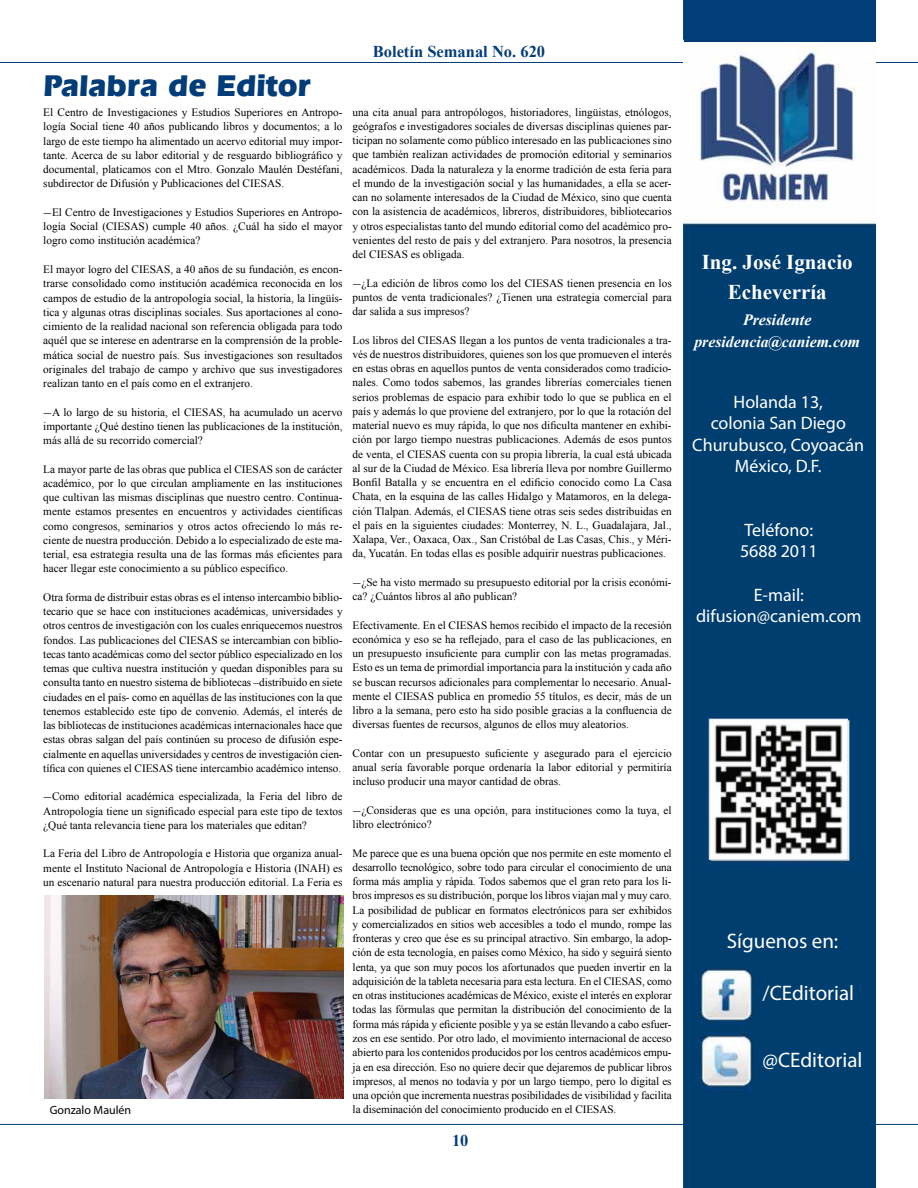
<style>
.page{position:relative;width:918px;height:1188px;background:#fff}
.page>*{position:absolute;margin:0;border:0;box-sizing:border-box;transform-origin:0 0}
.t1{font:700 31.5px "Eras IT Cby BT";color:#033d79}
.t2{font:21px "Myriad Pro";color:#fff}
.t3{font:700 21px/30px "Times New Roman";color:#fff;text-align:center}
.t4{font:18px/21.6px "Myriad Pro";color:#fff;text-align:center}
.t5{font:700 16.5px "Times New Roman";color:#033d79}
.t6{font:italic 700 15.75px/22.5px "Times New Roman";color:#fff;text-align:center}
.t7{font:12px "Myriad Pro";color:#000}
.t8{font:11.25px/14.2px "Times New Roman";color:#000;text-align:justify}
.s1{font-family:"Minion Pro"}
</style>
<div class="page">
<hr style="left:0;top:62px;width:918px;height:1px;background:#033d79">
<hr style="left:0;top:1124px;width:918px;height:1px;background:#033d79">
<img style="left:683px;top:1px;width:192px;height:1186px">
<img style="left:44px;top:895px;width:300px;height:203px">
<div style="left:684px;top:1px;width:191px;height:41px;background:#033d79"></div>
<img style="left:709px;top:719px;width:139px;height:141px">
<h1 class="t1" style="left:44px;top:66px;width:269px">Palabra de Editor</h1>
<p class="t8" style="left:43px;top:105px;width:301px">El Centro de Investigaciones y Estudios Superiores en Antropo&shy;logía Social tiene 40 años publicando libros y documentos; a lo largo de este tiempo ha alimentado un acervo editorial muy impor&shy;tante. Acerca de su labor editorial y de resguardo bibliográfico y documental, platicamos con el Mtro. Gonzalo Maulén Destéfani, subdirector de Difusión y Publicaciones del CIESAS.</p>
<p class="t8" style="left:43px;top:205px;width:301px"><span class="s1">-</span>El Centro de Investigaciones y Estudios Superiores en Antropo&shy;logía Social (CIESAS) cumple 40 años. ¿Cuál ha sido el mayor logro como institución académica?</p>
<p class="t8" style="left:43px;top:262px;width:301px">El mayor logro del CIESAS, a 40 años de su fundación, es encon&shy;trarse consolidado como institución académica reconocida en los campos de estudio de la antropología social, la historia, la lingüís&shy;tica y algunas otras disciplinas sociales. Sus aportaciones al cono&shy;cimiento de la realidad nacional son referencia obligada para todo aquél que se interese en adentrarse en la comprensión de la proble&shy;mática social de nuestro país. Sus investigaciones son resultados originales del trabajo de campo y archivo que sus investigadores realizan tanto en el país como en el extranjero.</p>
<p class="t8" style="left:43px;top:404px;width:301px"><span class="s1">-</span>A lo largo de su historia, el CIESAS, ha acumulado un acervo importante ¿Qué destino tienen las publicaciones de la institución, más allá de su recorrido comercial?</p>
<p class="t8" style="left:43px;top:461px;width:301px">La mayor parte de las obras que publica el CIESAS son de carácter académico, por lo que circulan ampliamente en las instituciones que cultivan las mismas disciplinas que nuestro centro. Continua&shy;mente estamos presentes en encuentros y actividades científicas como congresos, seminarios y otros actos ofreciendo lo más re&shy;ciente de nuestra producción. Debido a lo especializado de este ma&shy;terial, esa estrategia resulta una de las formas más eficientes para hacer llegar este conocimiento a su público específico.</p>
<p class="t8" style="left:43px;top:590px;width:301px">Otra forma de distribuir estas obras es el intenso intercambio biblio&shy;tecario que se hace con instituciones académicas, universidades y otros centros de investigación con los cuales enriquecemos nuestros fondos. Las publicaciones del CIESAS se intercambian con biblio&shy;tecas tanto académicas como del sector público especializado en los temas que cultiva nuestra institución y quedan disponibles para su consulta tanto en nuestro sistema de bibliotecas –distribuido en siete ciudades en el país- como en aquéllas de las instituciones con la que tenemos establecido este tipo de convenio. Además, el interés de las bibliotecas de instituciones académicas internacionales hace que estas obras salgan del país continúen su proceso de difusión espe&shy;cialmente en aquellas universidades y centros de investigación cien&shy;tífica con quienes el CIESAS tiene intercambio académico intenso.</p>
<p class="t8" style="left:43px;top:789px;width:301px"><span class="s1">-</span>Como editorial académica especializada, la Feria del libro de Antropología tiene un significado especial para este tipo de textos ¿Qué tanta relevancia tiene para los materiales que editan?</p>
<p class="t8" style="left:43px;top:846px;width:301px">La Feria del Libro de Antropología e Historia que organiza anual&shy;mente el Instituto Nacional de Antropología e Historia (INAH) es un escenario natural para nuestra producción editorial. La Feria es</p>
<p class="t7" style="left:50px;top:1102px;width:83px">Gonzalo Maulén</p>
<h3 class="t5" style="left:373px;top:40px;width:174px">Boletín Semanal No. 620</h3>
<p class="t8" style="left:353px;top:105px;width:321px">una cita anual para antropólogos, historiadores, lingüistas, etnólogos, geógrafos e investigadores sociales de diversas disciplinas quienes par&shy;ticipan no solamente como público interesado en las publicaciones sino que también realizan actividades de promoción editorial y seminarios académicos. Dada la naturaleza y la enorme tradición de esta feria para el mundo de la investigación social y las humanidades, a ella se acer&shy;can no solamente interesados de la Ciudad de México, sino que cuenta con la asistencia de académicos, libreros, distribuidores, bibliotecarios y otros especialistas tanto del mundo editorial como del académico pro&shy;venientes del resto de país y del extranjero. Para nosotros, la presencia del CIESAS es obligada.</p>
<p class="t8" style="left:353px;top:276px;width:321px"><span class="s1">-</span>¿La edición de libros como los del CIESAS tienen presencia en los puntos de venta tradicionales? ¿Tienen una estrategia comercial para dar salida a sus impresos?</p>
<p class="t8" style="left:353px;top:333px;width:321px">Los libros del CIESAS llegan a los puntos de venta tradicionales a tra&shy;vés de nuestros distribuidores, quienes son los que promueven el interés en estas obras en aquellos puntos de venta considerados como tradicio&shy;nales. Como todos sabemos, las grandes librerías comerciales tienen serios problemas de espacio para exhibir todo lo que se publica en el país y además lo que proviene del extranjero, por lo que la rotación del material nuevo es muy rápida, lo que nos dificulta mantener en exhibi&shy;ción por largo tiempo nuestras publicaciones. Además de esos puntos de venta, el CIESAS cuenta con su propia librería, la cual está ubicada al sur de la Ciudad de México. Esa librería lleva por nombre Guillermo Bonfil Batalla y se encuentra en el edificio conocido como La Casa Chata, en la esquina de las calles Hidalgo y Matamoros, en la delega&shy;ción Tlalpan. Además, el CIESAS tiene otras seis sedes distribuidas en el país en la siguientes ciudades: Monterrey, N. L., Guadalajara, Jal., Xalapa, Ver., Oaxaca, Oax., San Cristóbal de Las Casas, Chis., y Méri&shy;da, Yucatán. En todas ellas es posible adquirir nuestras publicaciones.</p>
<p class="t8" style="left:353px;top:575px;width:321px"><span class="s1">-</span>¿Se ha visto mermado su presupuesto editorial por la crisis económi&shy;ca? ¿Cuántos libros al año publican?</p>
<p class="t8" style="left:353px;top:618px;width:321px">Efectivamente. En el CIESAS hemos recibido el impacto de la recesión económica y eso se ha reflejado, para el caso de las publicaciones, en un presupuesto insuficiente para cumplir con las metas programadas.<br>Esto es un tema de primordial importancia para la institución y cada año se buscan recursos adicionales para complementar lo necesario. Anual&shy;mente el CIESAS publica en promedio 55 títulos, es decir, más de un libro a la semana, pero esto ha sido posible gracias a la confluencia de diversas fuentes de recursos, algunos de ellos muy aleatorios.</p>
<p class="t8" style="left:353px;top:746px;width:321px">Contar con un presupuesto suficiente y asegurado para el ejercicio anual sería favorable porque ordenaría la labor editorial y permitiría incluso producir una mayor cantidad de obras.</p>
<p class="t8" style="left:353px;top:803px;width:321px"><span class="s1">-</span>¿Consideras que es una opción, para instituciones como la tuya, el libro electrónico?</p>
<p class="t8" style="left:353px;top:846px;width:321px">Me parece que es una buena opción que nos permite en este momento el desarrollo tecnológico, sobre todo para circular el conocimiento de una forma más amplia y rápida. Todos sabemos que el gran reto para los li&shy;bros impresos es su distribución, porque los libros viajan mal y muy caro.<br>La posibilidad de publicar en formatos electrónicos para ser exhibidos y comercializados en sitios web accesibles a todo el mundo, rompe las fronteras y creo que ése es su principal atractivo. Sin embargo, la adop&shy;ción de esta tecnología, en países como México, ha sido y seguirá siento lenta, ya que son muy pocos los afortunados que pueden invertir en la adquisición de la tableta necesaria para esta lectura. En el CIESAS, como en otras instituciones académicas de México, existe el interés en explorar todas las fórmulas que permitan la distribución del conocimiento de la forma más rápida y eficiente posible y ya se están llevando a cabo esfuer&shy;zos en ese sentido. Por otro lado, el movimiento internacional de acceso abierto para los contenidos producidos por los centros académicos empu&shy;ja en esa dirección. Eso no quiere decir que dejaremos de publicar libros impresos, al menos no todavía y por un largo tiempo, pero lo digital es una opción que incrementa nuestras posibilidades de visibilidad y facilita la diseminación del conocimiento producido en el CIESAS.</p>
<h3 class="t5" style="left:452px;top:1130px;width:18px">10</h3>
<h2 class="t3" style="left:702px;top:247px;width:153px">Ing. José Ignacio<br>Echeverría</h2>
<h3 class="t6" style="left:694px;top:308px;width:167px">Presidente presidencia@caniem.com</h3>
<h3 class="t4" style="left:692px;top:391px;width:173px">Holanda 13,<br>colonia San Diego<br>Churubusco, Coyoacán<br>México, D.F.</h3>
<h3 class="t4" style="left:740px;top:519px;width:79px;text-align:left">Teléfono:<br>5688 2011</h3>
<h3 class="t4" style="left:696px;top:584px;width:167px">E-mail: difusion@caniem.com</h3>
<h2 class="t2" style="left:727px;top:928px;width:113px">Síguenos en:</h2>
<h2 class="t2" style="left:762px;top:981px;width:93px">/CEditorial</h2>
<h2 class="t2" style="left:763px;top:1047px;width:101px">@CEditorial</h2>
</div>
